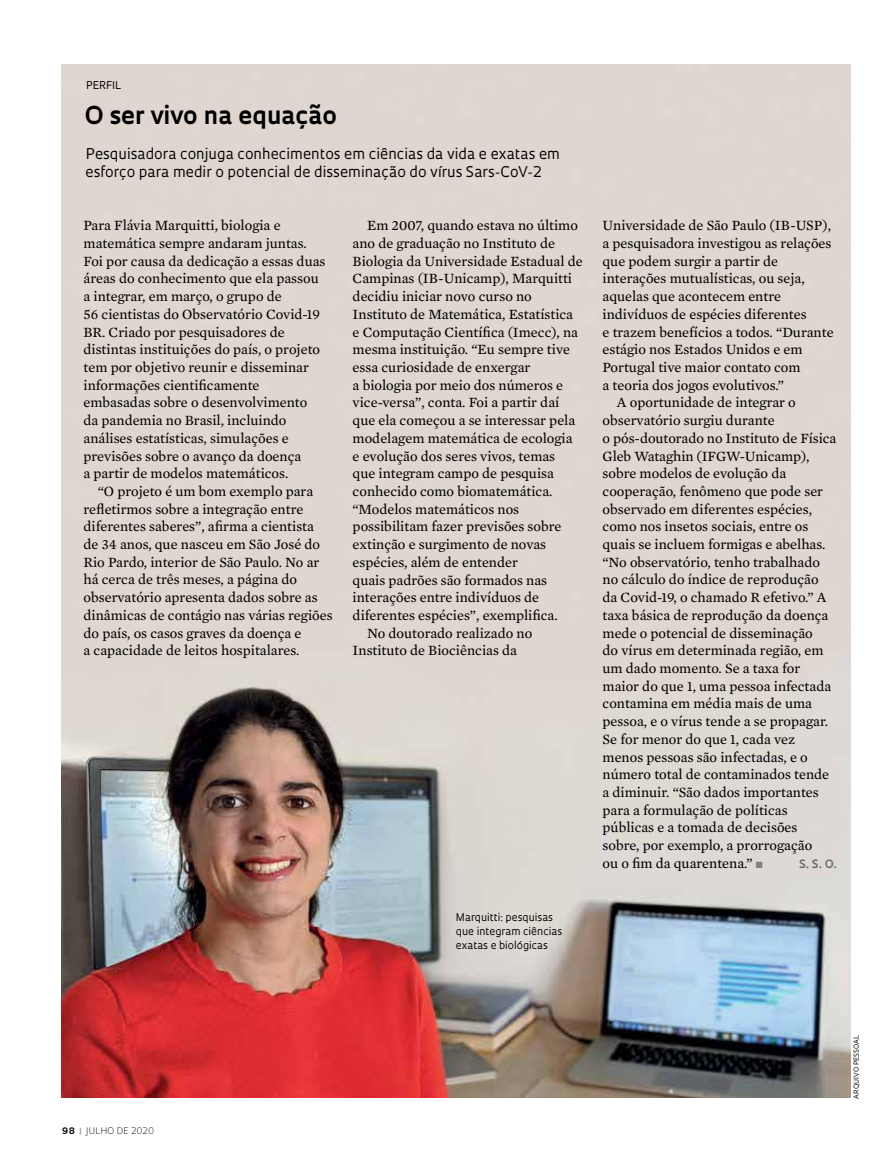
<style>
.page{position:relative;width:885px;height:1169px;background:#fff}
.page>*{position:absolute;margin:0;border:0;box-sizing:border-box;transform-origin:0 0}
.t1{font:700 24px "Oculum";color:#000}
.t2{font:14.4px/17.7px "Mercury Text G2";color:#000}
.t3{font:14.4px/17.7px "Oculum";color:#000}
.t4{font:700 11.25px "Oculum";color:#6d6e71}
.t5{font:10.5px "Oculum";letter-spacing:.005em;color:#000}
.t6{font:10.35px/14.1px "Oculum";color:#000}
.t7{font:300 8.7px "Oculum";letter-spacing:.01em;color:#000}
.t8{font:6.75px "Oculum";letter-spacing:.015em;color:#000}
.s1{color:#808285}
.s2{font-weight:700}
.s3{font-weight:700;color:#939598}
</style>
<div class="page">
<img style="left:62px;top:64px;width:789px;height:1033px">
<p class="t5" style="left:86px;top:78px;width:37px">PERFIL</p>
<h1 class="t1" style="left:85px;top:99px;width:254px">O ser vivo na equação</h1>
<p class="t3" style="left:85px;top:145px;width:476px">Pesquisadora conjuga conhecimentos em ciências da vida e exatas em esforço para medir o potencial de disseminação do vírus Sars-CoV-2</p>
<p class="t2" style="left:84px;top:216px;width:243px">Para Flávia Marquitti, biologia e matemática sempre andaram juntas.<br>Foi por causa da dedicação a essas duas áreas do conhecimento que ela passou a integrar, em março, o grupo de<br>56 cientistas do Observatório Covid-19<br>BR. Criado por pesquisadores de distintas instituições do país, o projeto tem por objetivo reunir e disseminar informações cientificamente embasadas sobre o desenvolvimento da pandemia no Brasil, incluindo análises estatísticas, simulações e previsões sobre o avanço da doença<br>a partir de modelos matemáticos.</p>
<p class="t2" style="left:84px;top:481px;width:251px;text-indent:14px">“O projeto é um bom exemplo para refletirmos sobre a integração entre diferentes saberes”, afirma a cientista<br>de 34 anos, que nasceu em São José do Rio Pardo, interior de São Paulo. No ar há cerca de três meses, a página do observatório apresenta dados sobre as dinâmicas de contágio nas várias regiões do país, os casos graves da doença e<br>a capacidade de leitos hospitalares.</p>
<p class="t2" style="left:367px;top:216px;width:212px">Em 2007, quando estava no último</p>
<p class="t2" style="left:353px;top:233px;width:204px">ano de graduação no Instituto de</p>
<p class="t2" style="left:353px;top:251px;width:232px">Biologia da Universidade Estadual de</p>
<p class="t2" style="left:353px;top:269px;width:221px">Campinas (IB-Unicamp), Marquitti</p>
<p class="t2" style="left:353px;top:287px;width:181px">decidiu iniciar novo curso no</p>
<p class="t2" style="left:353px;top:304px;width:222px">Instituto de Matemática, Estatística</p>
<p class="t2" style="left:353px;top:322px;width:227px">e Computação Científica (Imecc), na</p>
<p class="t2" style="left:353px;top:340px;width:219px">mesma instituição. “Eu sempre tive</p>
<p class="t2" style="left:353px;top:357px;width:179px">essa curiosidade de enxergar</p>
<p class="t2" style="left:353px;top:375px;width:212px">a biologia por meio dos números e</p>
<p class="t2" style="left:353px;top:393px;width:208px">vice-versa”, conta. Foi a partir daí</p>
<p class="t2" style="left:353px;top:411px;width:224px">que ela começou a se interessar pela</p>
<p class="t2" style="left:353px;top:428px;width:221px">modelagem matemática de ecologia</p>
<p class="t2" style="left:353px;top:446px;width:204px">e evolução dos seres vivos, temas</p>
<p class="t2" style="left:353px;top:464px;width:203px">que integram campo de pesquisa</p>
<p class="t2" style="left:353px;top:481px;width:201px">conhecido como biomatemática.</p>
<p class="t2" style="left:353px;top:499px;width:168px">“Modelos matemáticos nos</p>
<p class="t2" style="left:353px;top:517px;width:210px">possibilitam fazer previsões sobre</p>
<p class="t2" style="left:353px;top:534px;width:195px">extinção e surgimento de novas</p>
<p class="t2" style="left:353px;top:552px;width:167px">espécies, além de entender</p>
<p class="t2" style="left:353px;top:570px;width:196px">quais padrões são formados nas</p>
<p class="t2" style="left:353px;top:588px;width:188px">interações entre indivíduos de</p>
<p class="t2" style="left:353px;top:605px;width:207px">diferentes espécies”, exemplifica.</p>
<p class="t2" style="left:367px;top:623px;width:167px">No doutorado realizado no</p>
<p class="t2" style="left:353px;top:641px;width:166px">Instituto de Biociências da</p>
<p class="t6" style="left:456px;top:909px;width:108px">Marquitti: pesquisas que integram ciências exatas e biológicas</p>
<p class="t2" style="left:603px;top:216px;width:230px">Universidade de São Paulo (IB-USP),</p>
<p class="t2" style="left:603px;top:233px;width:230px">a pesquisadora investigou as relações</p>
<p class="t2" style="left:603px;top:251px;width:177px">que podem surgir a partir de</p>
<p class="t2" style="left:603px;top:269px;width:204px">interações mutualísticas, ou seja,</p>
<p class="t2" style="left:603px;top:287px;width:180px">aquelas que acontecem entre</p>
<p class="t2" style="left:603px;top:304px;width:206px">indivíduos de espécies diferentes</p>
<p class="t2" style="left:603px;top:322px;width:233px">e trazem benefícios a todos. “Durante</p>
<p class="t2" style="left:603px;top:340px;width:201px">estágio nos Estados Unidos e em</p>
<p class="t2" style="left:603px;top:357px;width:200px">Portugal tive maior contato com</p>
<p class="t2" style="left:603px;top:375px;width:183px">a teoria dos jogos evolutivos.”</p>
<p class="t2" style="left:617px;top:393px;width:180px">A oportunidade de integrar o</p>
<p class="t2" style="left:603px;top:411px;width:174px">observatório surgiu durante</p>
<p class="t2" style="left:603px;top:428px;width:235px">o pós-doutorado no Instituto de Física</p>
<p class="t2" style="left:603px;top:446px;width:209px">Gleb Wataghin (IFGW-Unicamp),</p>
<p class="t2" style="left:603px;top:464px;width:185px">sobre modelos de evolução da</p>
<p class="t2" style="left:603px;top:481px;width:222px">cooperação, fenômeno que pode ser</p>
<p class="t2" style="left:603px;top:499px;width:211px">observado em diferentes espécies,</p>
<p class="t2" style="left:603px;top:517px;width:207px">como nos insetos sociais, entre os</p>
<p class="t2" style="left:603px;top:534px;width:225px">quais se incluem formigas e abelhas.</p>
<p class="t2" style="left:603px;top:552px;width:219px">“No observatório, tenho trabalhado</p>
<p class="t2" style="left:603px;top:570px;width:218px">no cálculo do índice de reprodução</p>
<p class="t2" style="left:603px;top:588px;width:226px">da Covid-19, o chamado R efetivo.” A</p>
<p class="t2" style="left:603px;top:605px;width:227px">taxa básica de reprodução da doença</p>
<p class="t2" style="left:603px;top:623px;width:212px">mede o potencial de disseminação</p>
<p class="t2" style="left:603px;top:641px;width:222px">do vírus em determinada região, em</p>
<p class="t2" style="left:603px;top:658px;width:199px">um dado momento. Se a taxa for</p>
<p class="t2" style="left:603px;top:676px;width:230px">maior do que 1, uma pessoa infectada</p>
<p class="t2" style="left:603px;top:694px;width:211px">contamina em média mais de uma</p>
<p class="t2" style="left:603px;top:711px;width:227px">pessoa, e o vírus tende a se propagar.</p>
<p class="t2" style="left:603px;top:729px;width:194px">Se for menor do que 1, cada vez</p>
<p class="t2" style="left:603px;top:747px;width:207px">menos pessoas são infectadas, e o</p>
<p class="t2" style="left:603px;top:765px;width:228px">número total de contaminados tende</p>
<p class="t2" style="left:603px;top:782px;width:218px">a diminuir. “São dados importantes</p>
<p class="t2" style="left:603px;top:800px;width:187px">para a formulação de políticas</p>
<p class="t2" style="left:603px;top:818px;width:196px">públicas e a tomada de decisões</p>
<p class="t2" style="left:603px;top:835px;width:211px">sobre, por exemplo, a prorrogação</p>
<p class="t2" style="left:603px;top:853px;width:162px">ou o fim da quarentena.” <span class="s1">■</span></p>
<p class="t4" style="left:799px;top:856px;width:39px">S. S. O.</p>
<p class="t7" style="left:62px;top:1124px;width:94px"><span class="s2">98</span> <span class="s3">|</span> JULHO DE 2020</p>
<p class="t8" style="left:852px;top:1098px;width:66px;rotate:-90deg">ARQUIVO PESSOAL</p>
</div>
